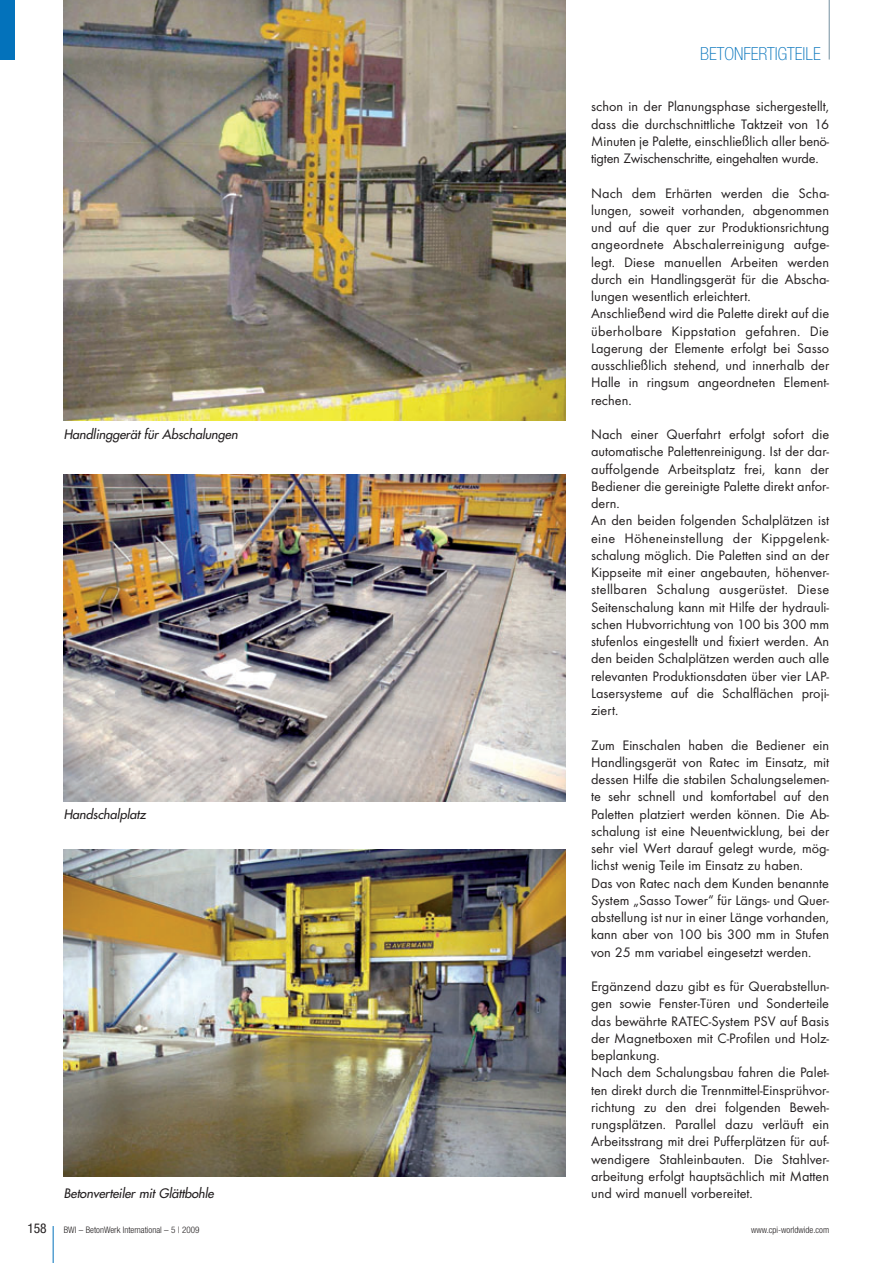
<style>
.page{position:relative;width:893px;height:1263px;background:#fff}
.page>*{position:absolute;margin:0;border:0;box-sizing:border-box;transform-origin:0 0}
.t1{font:100 condensed 18px "Helvetica Neue";color:#0372bb}
.t2{font:14.25px/17.2px "Futura T";color:#231f20}
.t3{font:condensed 13.5px "Helvetica Neue";color:#231f20}
.t4{font:italic 12.75px "Futura";color:#231f20}
.t5{font:300 condensed 9px "Helvetica Neue";color:#231f20}
</style>
<div class="page">
<hr style="left:53px;top:1226px;width:1px;height:37px;background:#0372bb">
<hr style="left:829px;top:0;width:1px;height:60px;background:#73909f">
<div style="left:0;top:0;width:15px;height:60px;background:#0372bb"></div>
<img style="left:64px;top:0;width:502px;height:420px">
<img style="left:64px;top:475px;width:502px;height:326px">
<img style="left:64px;top:850px;width:502px;height:326px">
<p class="t4" style="left:64px;top:428px;width:178px">Handlinggerät für Abschalungen</p>
<p class="t4" style="left:64px;top:807px;width:86px">Handschalplatz</p>
<p class="t4" style="left:64px;top:1187px;width:154px">Betonverteiler mit Glättbohle</p>
<p class="t1" style="left:700px;top:47px;width:122px">BETONFERTIGTEILE</p>
<p class="t2" style="left:591px;top:99px;width:240px;text-align:justify">schon in der Planungsphase sichergestellt, dass die durchschnittliche Taktzeit von 16<br>Minuten je Palette, einschließlich aller benö&shy;tigten Zwischenschritte, eingehalten wurde.</p>
<p class="t2" style="left:591px;top:185px;width:240px">Nach dem Erhärten werden die Scha - lungen, soweit vorhanden, ab ge nommen und auf die quer zur Produktionsrichtung angeordnete Ab schalerreinigung aufge&shy;legt. Diese manuellen Arbeiten werden durch ein Handlingsgerät für die Abscha - lungen wesentlich erleichtert.<br>Anschließend wird die Palette direkt auf die überholbare Kippstation gefahren. Die Lage rung der Elemente erfolgt bei Sasso ausschließlich stehend, und innerhalb der Halle in ringsum angeordneten Element - rechen.</p>
<p class="t2" style="left:591px;top:427px;width:240px">Nach einer Querfahrt erfolgt sofort die auto matische Palettenreinigung. Ist der dar&shy;auffolgende Arbeitsplatz frei, kann der Bediener die gereinigte Palette direkt anfor&shy;dern.<br>An den beiden folgenden Schalplätzen ist eine Höheneinstellung der Kippgelenk - schalung möglich. Die Paletten sind an der Kippseite mit einer angebauten, höhenver&shy;stellbaren Schalung ausgerüstet. Diese Seitenschalung kann mit Hilfe der hydrauli&shy;schen Hubvorrichtung von 100 bis 300 mm stufenlos eingestellt und fixiert werden. An den beiden Schalplätzen werden auch alle relevanten Produktionsdaten über vier LAP-Lasersysteme auf die Schalflächen proji&shy;ziert.</p>
<p class="t2" style="left:591px;top:737px;width:240px">Zum Einschalen haben die Bediener ein Hand lingsgerät von Ratec im Einsatz, mit dessen Hilfe die stabilen Schalungsele men - te sehr schnell und komfortabel auf den Palet ten platziert werden können. Die Ab - schalung ist eine Neuentwicklung, bei der sehr viel Wert darauf gelegt wurde, mög&shy;lichst wenig Teile im Einsatz zu haben.<br>Das von Ratec nach dem Kunden benannte System „Sasso Tower“ für Längs- und Quer - abstellung ist nur in einer Länge vorhanden, kann aber von 100 bis 300 mm in Stufen von 25 mm variabel eingesetzt werden.</p>
<p class="t2" style="left:591px;top:979px;width:240px">Ergänzend dazu gibt es für Querabstel lun - gen sowie Fenster-Türen und Sonder teile das bewährte RATEC-System PSV auf Basis der Magnetboxen mit C-Profilen und Holz - beplankung.<br>Nach dem Schalungsbau fahren die Palet - ten direkt durch die Trennmittel-Einsprühvor - richtung zu den drei folgenden Beweh - rungs plätzen. Parallel dazu verläuft ein Arbeitsstrang mit drei Pufferplätzen für auf&shy;wendigere Stahleinbauten. Die Stahlver - arbeitung erfolgt hauptsächlich mit Matten und wird manuell vorbereitet.</p>
<p class="t3" style="left:27px;top:1223px;width:21px">158</p>
<p class="t5" style="left:64px;top:1226px;width:137px">BWI – BetonWerk International – 5 | 2009</p>
<p class="t5" style="left:751px;top:1226px;width:80px">www.cpi-worldwide.com</p>
</div>
